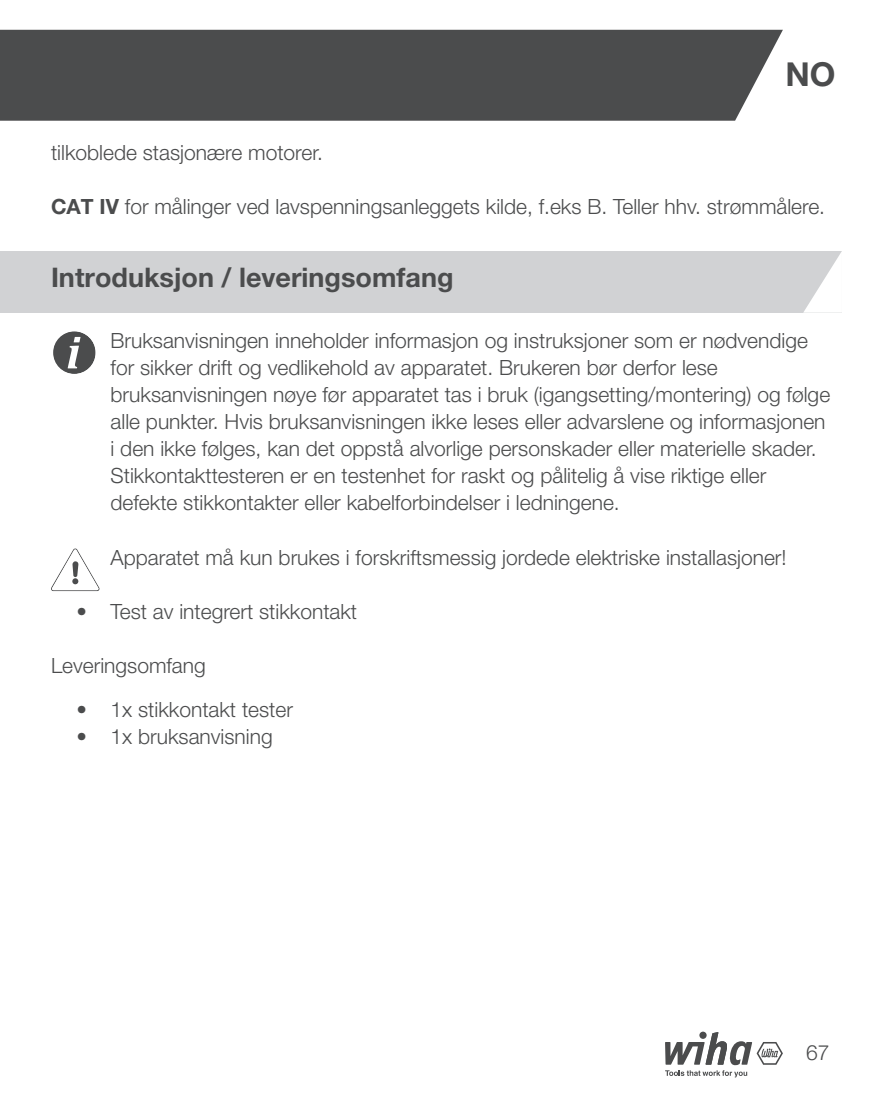
<style>
.page{position:relative;width:893px;height:1106px;background:#fff}
.page>*{position:absolute;margin:0;border:0;box-sizing:border-box;transform-origin:0 0}
.t1{font:700 33px "Helvetica Neue LT Pro";color:#4b4c4d}
.t2{font:700 27px "Helvetica Neue LT Pro";color:#4b4c4d}
.t3{font:300 21px/27px "Helvetica Neue LT Pro";color:#4b4c4d}
.s1{font-weight:700}
</style>
<div class="page">
<div style="left:0;top:30px;width:783px;height:91px;background:#4b4c4d"></div>
<svg style="left:665px;top:1032px;width:118px;height:45px"></svg>
<div style="left:0;top:251px;width:842px;height:61px;background:#d1d2d4"></div>
<svg style="left:803px;top:251px;width:39px;height:62px"></svg>
<svg style="left:53px;top:331px;width:43px;height:43px"></svg>
<svg style="left:51px;top:548px;width:48px;height:43px"></svg>
<h1 class="t1" style="left:785px;top:53px;width:52px">NO</h1>
<p class="t3" style="left:51px;top:138px;width:273px">tilkoblede stasjonære motorer.</p>
<p class="t3" style="left:51px;top:192px;width:776px"><span class="s1">CAT IV</span> for målinger ved lavspenningsanleggets kilde, f.eks B. Teller hhv. strømmålere.</p>
<p class="t2" style="left:51px;top:261px;width:404px">Introduksjon / leveringsomfang</p>
<p class="t3" style="left:111px;top:327px;width:721px">Bruksanvisningen inneholder informasjon og instruksjoner som er nødvendige for sikker drift og vedlikehold av apparatet. Brukeren bør derfor lese bruksanvisningen nøye før apparatet tas i bruk (igangsetting/montering) og følge alle punkter. Hvis bruksanvisningen ikke leses eller advarslene og informasjonen i den ikke følges, kan det oppstå alvorlige personskader eller materielle skader.<br>Stikkontakttesteren er en testenhet for raskt og pålitelig å vise riktige eller defekte stikkontakter eller kabelforbindelser i ledningene.</p>
<p class="t3" style="left:111px;top:543px;width:677px">Apparatet må kun brukes i forskriftsmessig jordede elektriske installasjoner!</p>
<p class="t3" style="left:77px;top:597px;width:282px">• Test av integrert stikkontakt</p>
<p class="t3" style="left:51px;top:651px;width:156px">Leveringsomfang</p>
<p class="t3" style="left:77px;top:695px;width:218px">• 1x stikkontakt tester</p>
<p class="t3" style="left:77px;top:722px;width:198px">• 1x bruksanvisning</p>
<p class="t3" style="left:806px;top:1038px;width:25px">67</p>
</div>
